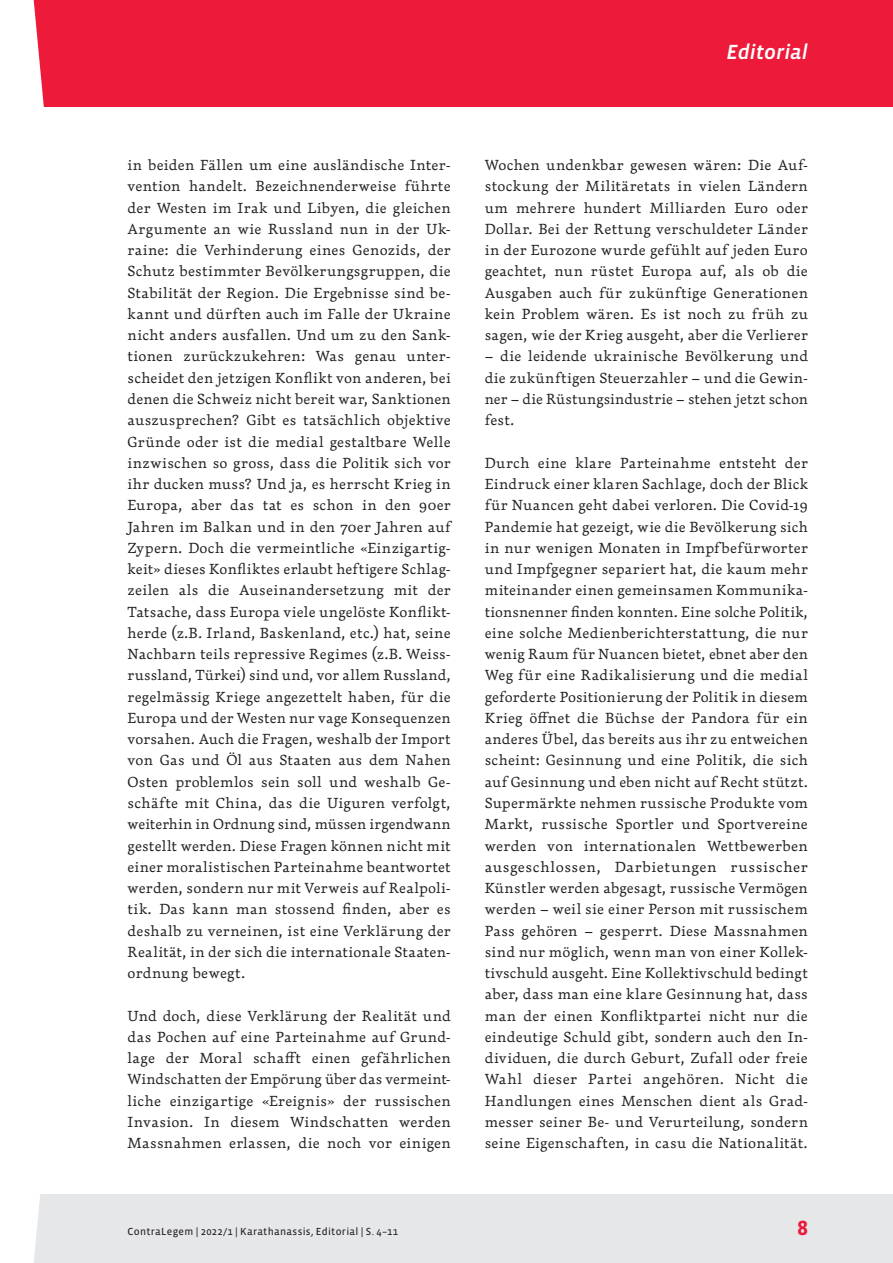
<style>
.page{position:relative;width:893px;height:1263px;background:#fff}
.page>*{position:absolute;margin:0;border:0;box-sizing:border-box;transform-origin:0 0}
.t1{font:italic 500 21px "Vista Sans OT";color:#fff}
.Fusszeile{font:700 21px "Vista Sans OT";color:#ed1a3a}
.GT{font:300 14.25px/21.3px "Dederon LOT";letter-spacing:.015em;color:#231f20;text-align:justify}
.Fusszeile-2{font:10.5px "Vista Sans OT";letter-spacing:.03em;color:#231f20}
</style>
<div class="page">
<div style="left:1px;top:1195px;width:892px;height:68px;background:#e6e7e9"></div>
<div style="left:0;top:0;width:893px;height:106px;background:#ed1a3a"></div>
<svg style="left:0;top:0;width:94px;height:1263px"></svg>
<h1 class="t1" style="left:727px;top:41px;width:83px">Editorial</h1>
<p class="GT" style="left:128px;top:154px;width:325px">in beiden Fällen um eine ausländische Inter&shy;vention handelt. Bezeichnenderweise führte der Westen im Irak und Libyen, die gleichen Argumente an wie Russland nun in der Uk&shy;raine: die Verhinderung eines Genozids, der Schutz bestimmter Bevölkerungsgruppen, die Stabilität der Region. Die Ergebnisse sind be&shy;kannt und dürften auch im Falle der Ukraine nicht anders ausfallen. Und um zu den Sank&shy;tionen zurückzukehren: Was genau unter&shy;scheidet den jetzigen Konflikt von anderen, bei denen die Schweiz nicht bereit war, Sanktionen auszusprechen? Gibt es tatsächlich objektive Gründe oder ist die medial gestaltbare Welle inzwischen so gross, dass die Politik sich vor ihr ducken muss? Und ja, es herrscht Krieg in Europa, aber das tat es schon in den 90er Jahren im Balkan und in den 70er Jahren auf Zypern. Doch die vermeintliche «Einzigartig&shy;keit» dieses Konfliktes erlaubt heftigere Schlag&shy;zeilen als die Auseinandersetzung mit der Tatsache, dass Europa viele ungelöste Konflikt&shy;herde (z.B. Irland, Baskenland, etc.) hat, seine Nachbarn teils repressive Regimes (z.B. Weiss&shy;russland, Türkei) sind und, vor allem Russland, regelmässig Kriege angezettelt haben, für die Europa und der Westen nur vage Konsequenzen vorsahen. Auch die Fragen, weshalb der Import von Gas und Öl aus Staaten aus dem Nahen Osten problemlos sein soll und weshalb Ge&shy;schäfte mit China, das die Uiguren verfolgt, weiterhin in Ordnung sind, müssen irgendwann gestellt werden. Diese Fragen können nicht mit einer moralistischen Parteinahme beantwortet werden, sondern nur mit Verweis auf Realpoli&shy;tik. Das kann man stossend finden, aber es deshalb zu verneinen, ist eine Verklärung der Realität, in der sich die internationale Staaten&shy;ordnung bewegt.</p>
<p class="GT" style="left:128px;top:1005px;width:325px">Und doch, diese Verklärung der Realität und das Pochen auf eine Parteinahme auf Grund&shy;lage der Moral schafft einen gefährlichen Windschatten der Empörung über das vermeint&shy;liche einzigartige «Ereignis» der russischen Invasion. In diesem Windschatten werden Massnahmen erlassen, die noch vor einigen</p>
<p class="GT" style="left:485px;top:154px;width:325px">Wochen undenkbar gewesen wären: Die Auf&shy;stockung der Militäretats in vielen Ländern um mehrere hundert Milliarden Euro oder Dollar. Bei der Rettung verschuldeter Länder in der Eurozone wurde gefühlt auf jeden Euro geachtet, nun rüstet Europa auf, als ob die Ausgaben auch für zukünftige Generationen kein Problem wären. Es ist noch zu früh zu sagen, wie der Krieg ausgeht, aber die Verlierer</p>
<p class="GT" style="left:485px;top:346px;width:325px">– die leidende ukrainische Bevölkerung und die zukünftigen Steuerzahler – und die Gewin&shy;ner – die Rüstungsindustrie – stehen jetzt schon fest.</p>
<p class="GT" style="left:485px;top:452px;width:325px">Durch eine klare Parteinahme entsteht der Eindruck einer klaren Sachlage, doch der Blick für Nuancen geht dabei verloren. Die Covid-19<br>Pandemie hat gezeigt, wie die Bevölkerung sich in nur wenigen Monaten in Impfbefürworter und Impfgegner separiert hat, die kaum mehr miteinander einen gemeinsamen Kommunika&shy;tionsnenner finden konnten. Eine solche Politik, eine solche Medienberichterstattung, die nur wenig Raum für Nuancen bietet, ebnet aber den Weg für eine Radikalisierung und die medial geforderte Positionierung der Politik in diesem Krieg öffnet die Büchse der Pandora für ein anderes Übel, das bereits aus ihr zu entweichen scheint: Gesinnung und eine Politik, die sich auf Gesinnung und eben nicht auf Recht stützt.<br>Supermärkte nehmen russische Produkte vom Markt, russische Sportler und Sportvereine werden von internationalen Wettbewerben ausgeschlossen, Darbietungen russischer Künstler werden abgesagt, russische Vermögen werden – weil sie einer Person mit russischem Pass gehören – gesperrt. Diese Massnahmen sind nur möglich, wenn man von einer Kollek&shy;tivschuld ausgeht. Eine Kollektivschuld bedingt aber, dass man eine klare Gesinnung hat, dass man der einen Konfliktpartei nicht nur die eindeutige Schuld gibt, sondern auch den In&shy;dividuen, die durch Geburt, Zufall oder freie Wahl dieser Partei angehören. Nicht die Handlungen eines Menschen dient als Grad&shy;messer seiner Be- und Verurteilung, sondern seine Eigenschaften, in casu die Nationalität.</p>
<p class="Fusszeile-2" style="left:128px;top:1226px;width:272px">ContraLegem | 2022/1 | Karathanassis, Editorial | S. 4–11</p>
<p class="Fusszeile" style="left:797px;top:1217px;width:12px">8</p>
</div>
